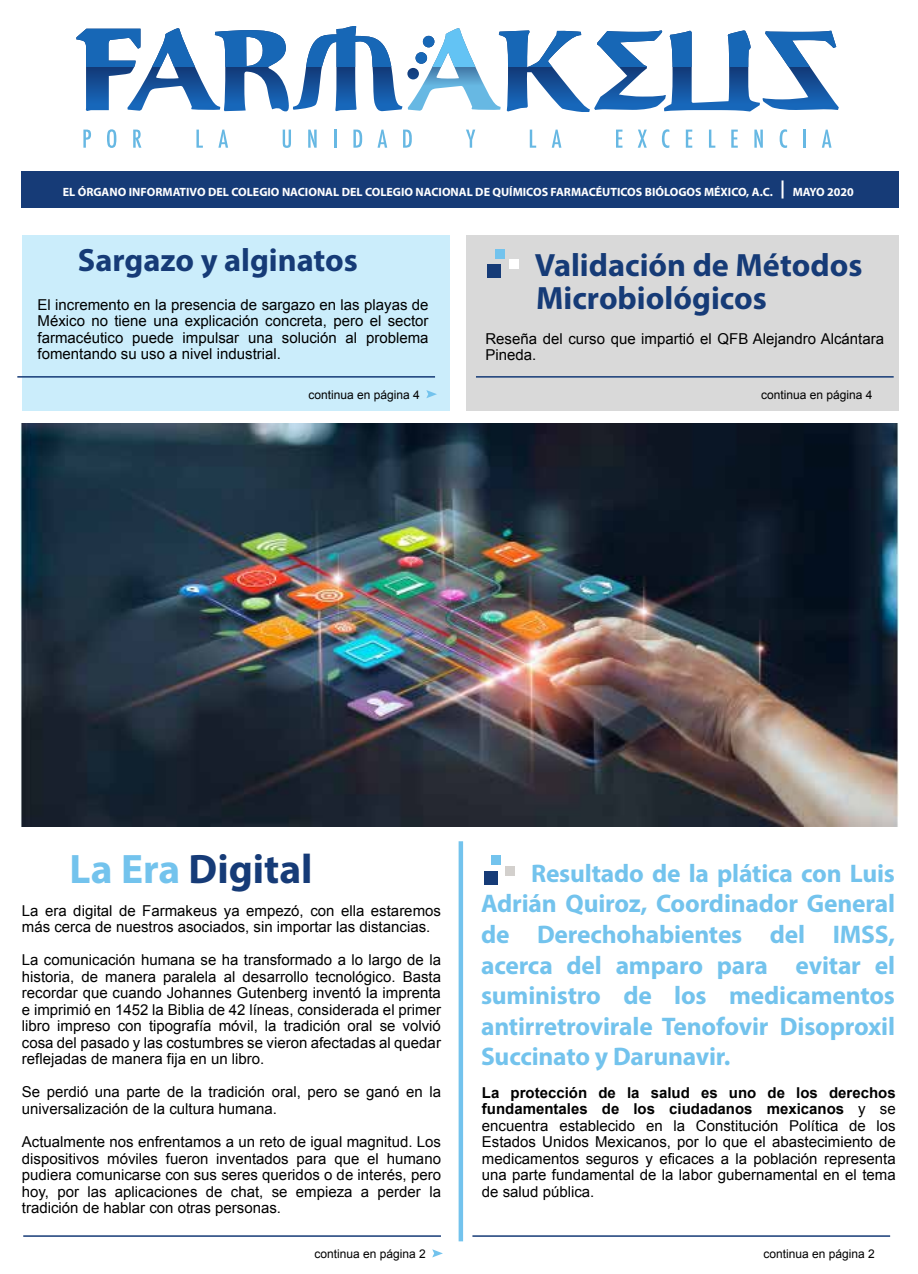
<style>
.page{position:relative;width:918px;height:1274px;background:#fff}
.page>*{position:absolute;margin:0;border:0;box-sizing:border-box;transform-origin:0 0}
.t1{font:700 41.25px "Myriad Pro";color:#163b77}
.t2{font:700 32.25px/32.7px "Myriad Pro";color:#163b77}
.t3{font:700 25.5px/30.6px "Myriad Pro";letter-spacing:-.005em;color:#73c3ed;text-align:justify}
.t4{font:15px/16.5px "Arial";color:#000;text-align:justify}
.t5{font:700 12px "Myriad Pro";color:#fff}
.t6{font:12px "Arial";color:#000}
.s1{font-size:18px}
.s2{color:#73c3ed}
.s3{font-weight:700}
</style>
<div class="page">
<div style="left:466px;top:236px;width:433px;height:175px;background:#d9d9d9"></div>
<div style="left:22px;top:236px;width:427px;height:175px;background:#cbedfb"></div>
<svg style="left:432px;top:1249px;width:11px;height:8px"></svg>
<div style="left:21px;top:171px;width:877px;height:37px;background:#163b77"></div>
<img style="left:21px;top:423px;width:877px;height:403px">
<hr style="left:23px;top:1235px;width:418px;height:1px;background:#163b77">
<hr style="left:472px;top:1235px;width:418px;height:1px;background:#163b77">
<svg style="left:426px;top:390px;width:11px;height:8px"></svg>
<hr style="left:17px;top:376px;width:418px;height:1px;background:#163b77">
<hr style="left:476px;top:376px;width:418px;height:1px;background:#163b77">
<div style="left:484px;top:870px;width:14px;height:14px;background:#163b77"></div>
<div style="left:492px;top:855px;width:9px;height:10px;background:#73c3ed"></div>
<div style="left:505px;top:866px;width:9px;height:9px;background:#d3d0cd"></div>
<div style="left:488px;top:264px;width:13px;height:14px;background:#163b77"></div>
<div style="left:495px;top:249px;width:10px;height:10px;background:#73c3ed"></div>
<div style="left:509px;top:260px;width:9px;height:9px;background:#fff"></div>
<hr style="left:459px;top:841px;width:4px;height:400px;background:#73c3ed">
<svg style="left:76px;top:27px;width:763px;height:85px"></svg>
<svg style="left:215px;top:30px;width:75px;height:37px;fill:#1767b6"></svg>
<svg style="left:83px;top:130px;width:8px;height:18px"></svg>
<svg style="left:107px;top:129px;width:9px;height:19px"></svg>
<svg style="left:133px;top:130px;width:8px;height:18px"></svg>
<svg style="left:196px;top:130px;width:7px;height:18px"></svg>
<svg style="left:218px;top:130px;width:10px;height:18px"></svg>
<svg style="left:283px;top:130px;width:8px;height:18px"></svg>
<svg style="left:308px;top:130px;width:9px;height:18px"></svg>
<svg style="left:334px;top:130px;width:2px;height:18px"></svg>
<svg style="left:353px;top:130px;width:9px;height:18px"></svg>
<svg style="left:378px;top:130px;width:9px;height:18px"></svg>
<svg style="left:403px;top:130px;width:9px;height:18px"></svg>
<svg style="left:466px;top:130px;width:9px;height:18px"></svg>
<svg style="left:530px;top:130px;width:6px;height:18px"></svg>
<svg style="left:552px;top:130px;width:9px;height:18px"></svg>
<svg style="left:616px;top:130px;width:6px;height:18px"></svg>
<svg style="left:638px;top:130px;width:9px;height:18px"></svg>
<svg style="left:662px;top:129px;width:7px;height:19px"></svg>
<svg style="left:686px;top:130px;width:6px;height:18px"></svg>
<svg style="left:709px;top:130px;width:6px;height:18px"></svg>
<svg style="left:731px;top:130px;width:7px;height:18px"></svg>
<svg style="left:754px;top:130px;width:9px;height:18px"></svg>
<svg style="left:780px;top:129px;width:7px;height:19px"></svg>
<svg style="left:804px;top:130px;width:2px;height:18px"></svg>
<svg style="left:822px;top:130px;width:10px;height:18px"></svg>
<p class="t5" style="left:63px;top:184px;width:793px">EL ÓRGANO INFORMATIVO DEL COLEGIO NACIONAL DEL COLEGIO NACIONAL DE QUÍMICOS FARMACÉUTICOS BIÓLOGOS MÉXICO, A.C. <span class="s1">|</span> MAYO 2020</p>
<h2 class="t2" style="left:78px;top:242px;width:282px">Sargazo y alginatos</h2>
<p class="t4" style="left:38px;top:296px;width:393px">El incremento en la presencia de sargazo en las playas de México no tiene una explicación concreta, pero el sector farmacéutico puede impulsar una solución al problema fomentando su uso a nivel industrial.</p>
<h2 class="t2" style="left:535px;top:247px;width:329px">Validación de Métodos<br>Microbiológicos</h2>
<p class="t4" style="left:485px;top:330px;width:400px">Reseña del curso que impartió el QFB Alejandro Alcántara<br>Pineda.</p>
<p class="t6" style="left:308px;top:386px;width:113px">continua en página 4</p>
<p class="t6" style="left:761px;top:386px;width:113px">continua en página 4</p>
<h1 class="t1" style="left:70px;top:842px;width:244px"><span class="s2">La Era</span> Digital</h1>
<p class="t4" style="left:22px;top:902px;width:421px">La era digital de Farmakeus ya empezó, con ella estaremos más cerca de nuestros asociados, sin importar las distancias.</p>
<p class="t4" style="left:22px;top:952px;width:421px">La comunicación humana se ha transformado a lo largo de la historia, de manera paralela al desarrollo tecnológico. Basta recordar que cuando Johannes Gutenberg inventó la imprenta e imprimió en 1452 la Biblia de 42 líneas, considerada el primer libro impreso con tipografía móvil, la tradición oral se volvió cosa del pasado y las costumbres se vieron afectadas al quedar reflejadas de manera fija en un libro.</p>
<p class="t4" style="left:22px;top:1084px;width:421px">Se perdió una parte de la tradición oral, pero se ganó en la universalización de la cultura humana.</p>
<p class="t4" style="left:22px;top:1133px;width:421px">Actualmente nos enfrentamos a un reto de igual magnitud. Los dispositivos móviles fueron inventados para que el humano pudiera comunicarse con sus seres queridos o de interés, pero hoy, por las aplicaciones de chat, se empieza a perder la tradición de hablar con otras personas.</p>
<h3 class="t3" style="left:481px;top:857px;width:415px;text-indent:50px">Resultado de la plática con Luis Adrián Quiroz, Coordinador General de Derechohabientes del IMSS, acerca del amparo para evitar el suministro de los medicamentos antirretrovirale Tenofovir Disoproxil Succinato y Darunavir.</h3>
<p class="t4" style="left:482px;top:1084px;width:415px"><span class="s3">La protección de la salud es uno de los derechos fundamentales de los ciudadanos mexicanos</span> y se encuentra establecido en la Constitución Política de los Estados Unidos Mexicanos, por lo que el abastecimiento de medicamentos seguros y eficaces a la población representa una parte fundamental de la labor gubernamental en el tema de salud pública.</p>
<p class="t6" style="left:314px;top:1245px;width:113px">continua en página 2</p>
<p class="t6" style="left:764px;top:1245px;width:113px">continua en página 2</p>
</div>
